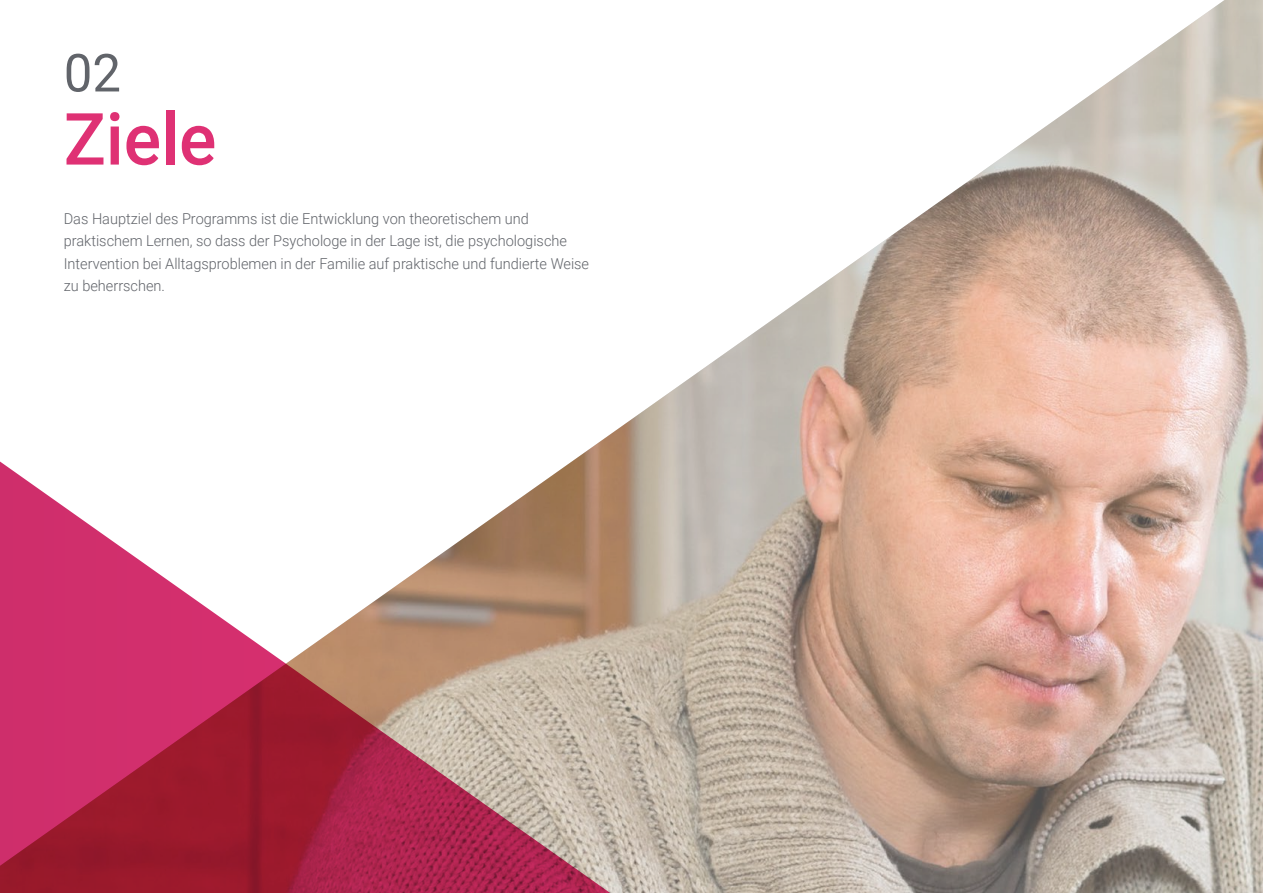
<style>
.page{position:relative;width:1263px;height:893px;background:#fff}
.page>*{position:absolute;margin:0;border:0;box-sizing:border-box;transform-origin:0 0}
.t1{font:500 72px "Roboto";color:#df3174}
.t2{font:52.5px "Roboto";color:#61646a}
.t3{font:300 15px/22.5px "Roboto";color:#61646a}
</style>
<div class="page">
<img style="left:594px;top:0;width:669px;height:893px">
<svg style="left:0;top:446px;width:640px;height:447px"></svg>
<h2 class="t2" style="left:64px;top:36px;width:59px">02</h2>
<h1 class="t1" style="left:64px;top:89px;width:154px">Ziele</h1>
<p class="t3" style="left:64px;top:207px;width:527px">Das Hauptziel des Programms ist die Entwicklung von theoretischem und praktischem Lernen, so dass der Psychologe in der Lage ist, die psychologische Intervention bei Alltagsproblemen in der Familie auf praktische und fundierte Weise zu beherrschen.</p>
</div>
